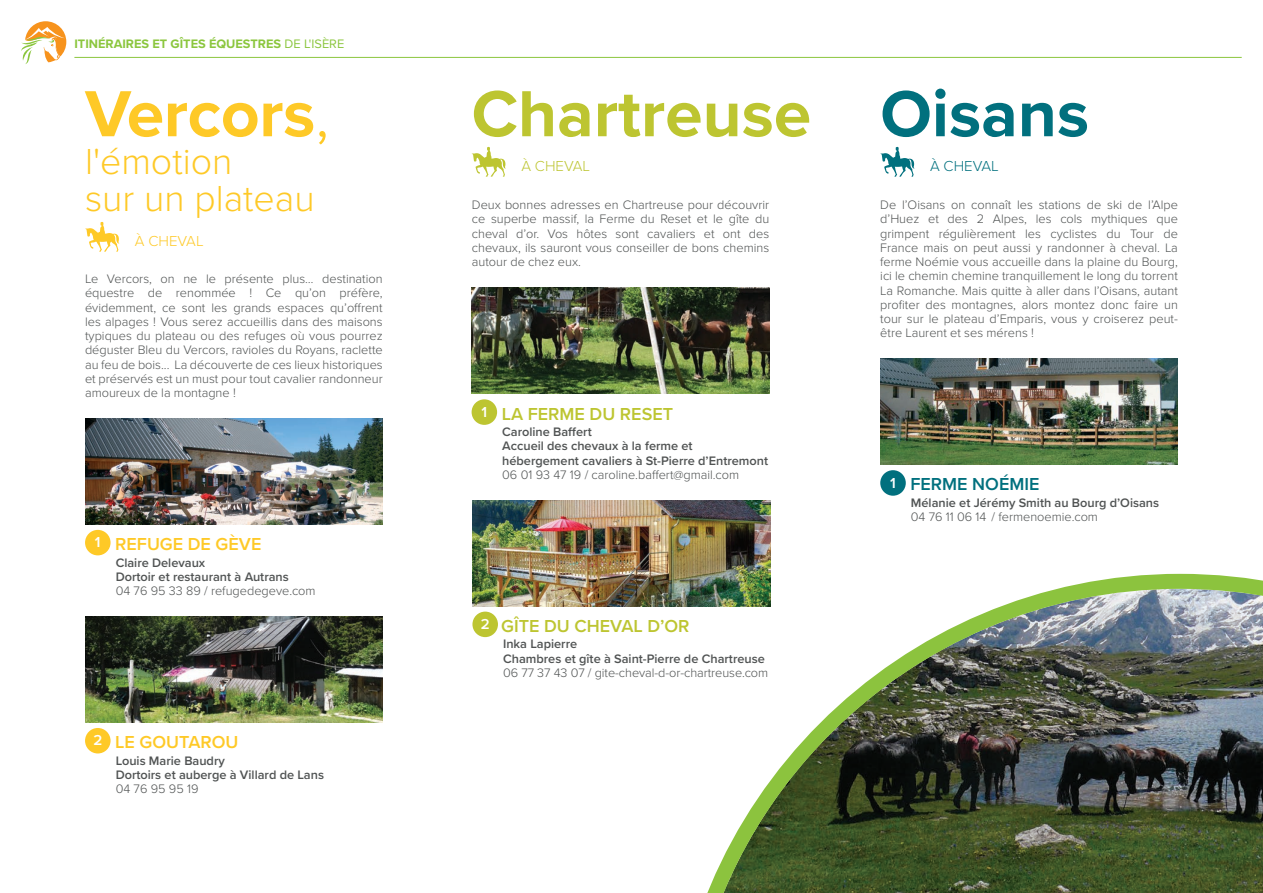
<style>
.page{position:relative;width:1263px;height:893px;background:#fff}
.page>*{position:absolute;margin:0;border:0;box-sizing:border-box;transform-origin:0 0}
.t1{font:700 67.5px "Proxima Nova";color:#bdc531}
.t2{font:700 67.5px "Proxima Nova";letter-spacing:-.005em;color:#fec927}
.t3{font:700 67.5px "Proxima Nova";color:#01707e}
.t4{font:300 37.5px/37.5px "Proxima Nova";color:#fec927}
.t5{font:600 18px "Proxima Nova";color:#bdc531}
.t6{font:600 18px "Proxima Nova";color:#fec927}
.t7{font:600 18px "Proxima Nova";color:#01707e}
.t8{font:300 15px "Proxima Nova";color:#01707e}
.t9{font:300 15px "Proxima Nova";color:#bdc531}
.t10{font:300 15px "Proxima Nova";color:#fec927}
.t11{font:300 12.75px/14.2px "Proxima Nova";color:#505353;text-align:justify}
.t12{font:600 12.75px/14.2px "Proxima Nova";color:#505353}
.t13{font:700 12.75px "Proxima Nova";color:#8bc63e}
.s1{font-weight:400}
.s2{font-weight:300}
</style>
<div class="page">
<svg style="left:880px;top:147px;width:35px;height:30px"></svg>
<svg style="left:472px;top:147px;width:34px;height:30px"></svg>
<div style="left:472px;top:399px;width:25px;height:26px;background:#bdc531;border-radius:50%"></div>
<img style="left:472px;top:287px;width:297px;height:107px">
<div style="left:472px;top:612px;width:26px;height:25px;background:#bdc531;border-radius:50%"></div>
<img style="left:472px;top:500px;width:298px;height:106px">
<div style="left:880px;top:470px;width:26px;height:26px;background:#01707e;border-radius:50%"></div>
<img style="left:880px;top:359px;width:298px;height:106px">
<svg style="left:85px;top:222px;width:34px;height:30px"></svg>
<img style="left:85px;top:418px;width:298px;height:107px">
<div style="left:85px;top:530px;width:26px;height:25px;background:#fec927;border-radius:50%"></div>
<div style="left:85px;top:728px;width:26px;height:25px;background:#fec927;border-radius:50%"></div>
<img style="left:85px;top:616px;width:298px;height:107px">
<img style="left:670px;top:574px;width:593px;height:319px">
<svg style="left:21px;top:21px;width:45px;height:43px"></svg>
<hr style="left:74px;top:57px;width:1168px;height:1px;background:#8bc63e">
<p class="t13" style="left:74px;top:34px;width:271px">ITINÉRAIRES ET GÎTES ÉQUESTRES <span class="s1">DE L'ISÈRE</span></p>
<h1 class="t2" style="left:85px;top:63px;width:246px">Vercors<span class="s2">,</span></h1>
<h2 class="t4" style="left:85px;top:140px;width:231px">l'émotion<br>sur un plateau</h2>
<p class="t10" style="left:135px;top:230px;width:70px">À CHEVAL</p>
<p class="t11" style="left:85px;top:271px;width:299px">Le Vercors, on ne le présente plus… destination équestre de renommée ! Ce qu’on préfère, évidemment, ce sont les grands espaces qu’offrent les alpages ! Vous serez accueillis dans des maisons typiques du plateau ou des refuges où vous pourrez déguster Bleu du Vercors, ravioles du Royans, raclette au feu de bois... La découverte de ces lieux historiques et préservés est un must pour tout cavalier randonneur amoureux de la montagne !</p>
<h3 class="t6" style="left:95px;top:531px;width:168px"><sup>1</sup> REFUGE DE GÈVE</h3>
<p class="t12" style="left:116px;top:555px;width:175px">Claire Delevaux<br>Dortoir et restaurant à Autrans</p>
<p class="t11" style="left:116px;top:583px;width:201px">04 76 95 33 89 / refugedegeve.com</p>
<h3 class="t6" style="left:93px;top:729px;width:147px"><sup>2</sup> LE GOUTAROU</h3>
<p class="t12" style="left:116px;top:753px;width:210px">Louis Marie Baudry<br>Dortoirs et auberge à Villard de Lans</p>
<p class="t11" style="left:116px;top:781px;width:84px">04 76 95 95 19</p>
<h1 class="t1" style="left:472px;top:63px;width:341px">Chartreuse</h1>
<p class="t9" style="left:521px;top:155px;width:70px">À CHEVAL</p>
<p class="t11" style="left:472px;top:197px;width:299px">Deux bonnes adresses en Chartreuse pour découvrir ce superbe massif, la Ferme du Reset et le gîte du cheval d’or. Vos hôtes sont cavaliers et ont des chevaux, ils sauront vous conseiller de bons chemins autour de chez eux.</p>
<h3 class="t5" style="left:481px;top:400px;width:193px"><sup>1</sup> LA FERME DU RESET</h3>
<p class="t12" style="left:502px;top:424px;width:267px">Caroline Baffert<br>Accueil des chevaux à la ferme et hébergement cavaliers à St-Pierre d’Entremont</p>
<p class="t11" style="left:502px;top:467px;width:239px">06 01 93 47 19 / caroline.baffert@gmail.com</p>
<h3 class="t5" style="left:481px;top:612px;width:210px"><sup>2</sup> GÎTE DU CHEVAL D’OR</h3>
<p class="t12" style="left:503px;top:637px;width:263px">Inka Lapierre<br>Chambres et gîte à Saint-Pierre de Chartreuse</p>
<p class="t11" style="left:503px;top:665px;width:267px">06 77 37 43 07 / gite-cheval-d-or-chartreuse.com</p>
<h1 class="t3" style="left:880px;top:63px;width:210px">Oisans</h1>
<p class="t8" style="left:930px;top:155px;width:70px">À CHEVAL</p>
<p class="t11" style="left:880px;top:197px;width:299px">De l’Oisans on connaît les stations de ski de l’Alpe d’Huez et des 2 Alpes, les cols mythiques que grimpent régulièrement les cyclistes du Tour de France mais on peut aussi y randonner à cheval. La ferme Noémie vous accueille dans la plaine du Bourg, ici le chemin chemine tranquillement le long du torrent La Romanche. Mais quitte à aller dans l’Oisans, autant profiter des montagnes, alors montez donc faire un tour sur le plateau d’Emparis, vous y croiserez peut&shy;être Laurent et ses mérens !</p>
<h3 class="t7" style="left:890px;top:471px;width:151px"><sup>1</sup> FERME NOÉMIE</h3>
<p class="t12" style="left:911px;top:495px;width:250px">Mélanie et Jérémy Smith au Bourg d’Oisans</p>
<p class="t11" style="left:911px;top:509px;width:189px">04 76 11 06 14 / fermenoemie.com</p>
</div>
